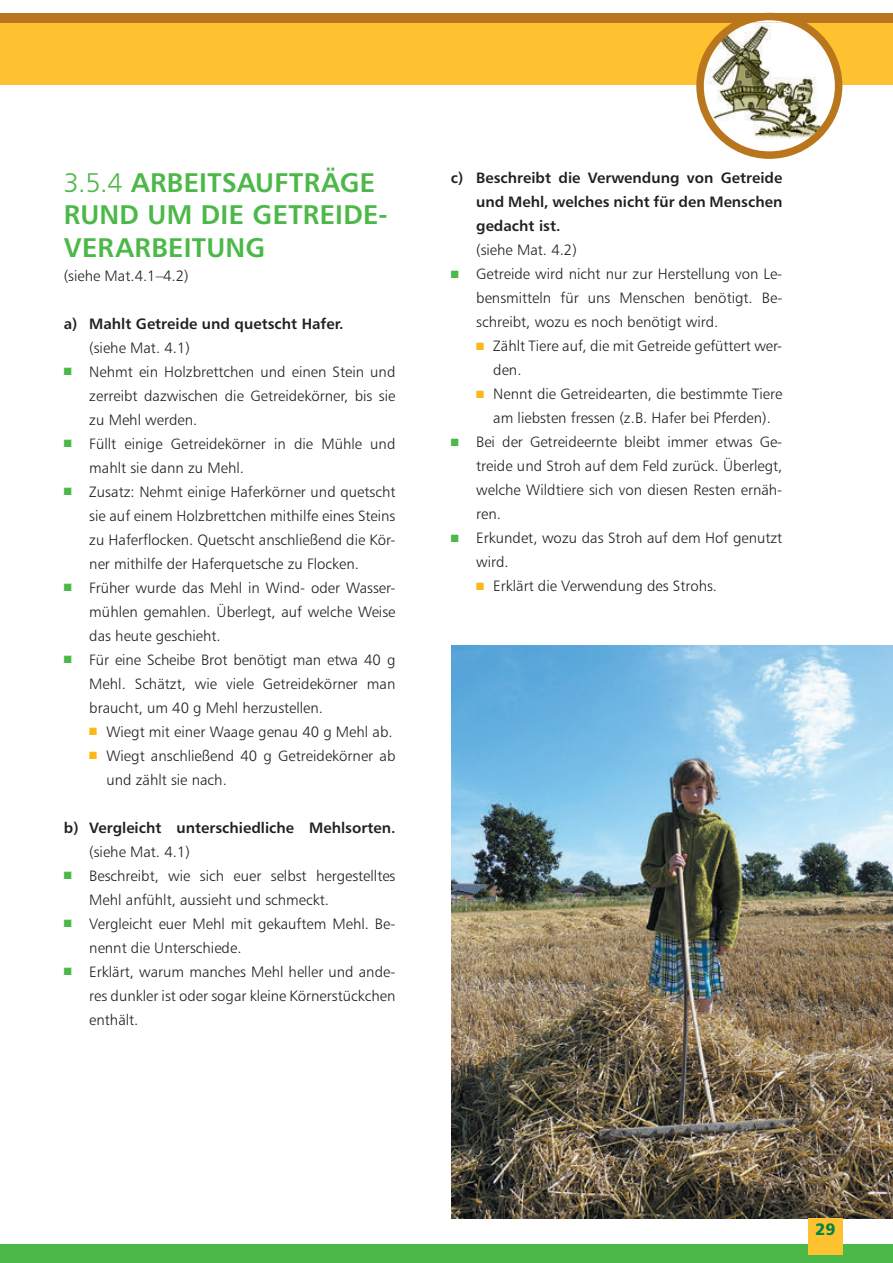
<style>
.page{position:relative;width:893px;height:1263px;background:#fff}
.page>*{position:absolute;margin:0;border:0;box-sizing:border-box;transform-origin:0 0}
.t1{font:27px/32.4px "Humanist 777 BT Bold B";letter-spacing:.01em;color:#4cb848}
.t2{font:16.5px "Humanist 777 BT Black B";color:#00854a}
.t3{font:15px/24px "Humanist 777 BT Light B";color:#231f20;text-align:justify}
.t4{font:15px/24px "Humanist 777 BT Bold B";color:#231f20;text-align:justify}
.s1{font-family:"Humanist 777 BT Light B"}
.s2{color:#4cb848}
.s3{color:#fcb814}
</style>
<div class="page">
<div style="left:0;top:1244px;width:893px;height:19px;background:#4cb848"></div>
<div style="left:0;top:21px;width:893px;height:64px;background:#fec231"></div>
<div style="left:0;top:14px;width:893px;height:9px;background:#ba761d"></div>
<img style="left:451px;top:645px;width:442px;height:573px">
<img style="left:700px;top:85px;width:139px;height:70px">
<img style="left:703px;top:23px;width:38px;height:52px">
<div style="left:696px;top:13px;width:146px;height:146px;border:8px solid #ba761d;border-radius:50%"></div>
<div style="left:809px;top:1218px;width:34px;height:37px;background:#fec231"></div>
<h1 class="t1" style="left:64px;top:166px;width:325px"><span class="s1">3.5.4</span> ARBEITSAUFTRÄGE<br>RUND UM DIE GETREIDE-<br>VERARBEITUNG</h1>
<p class="t3" style="left:64px;top:263px;width:126px">(siehe Mat.4.1–4.2)</p>
<p class="t4" style="left:64px;top:311px;width:281px">a) Mahlt Getreide und quetscht Hafer.</p>
<p class="t3" style="left:89px;top:335px;width:102px">(siehe Mat. 4.1)</p>
<p class="t3" style="left:89px;top:359px;width:308px;text-indent:-26px"><span class="s2">■</span> Nehmt ein Holzbrettchen und einen Stein und zerreibt dazwischen die Getreidekörner, bis sie zu Mehl werden.</p>
<p class="t3" style="left:89px;top:431px;width:308px;text-indent:-26px"><span class="s2">■</span> Füllt einige Getreidekörner in die Mühle und mahlt sie dann zu Mehl.</p>
<p class="t3" style="left:89px;top:479px;width:308px;text-indent:-26px"><span class="s2">■</span> Zusatz: Nehmt einige Haferkörner und quetscht sie auf einem Holzbrettchen mithilfe eines Steins zu Haferflocken. Quetscht anschließend die Kör&shy;ner mithilfe der Haferquetsche zu Flocken.</p>
<p class="t3" style="left:89px;top:575px;width:308px;text-indent:-26px"><span class="s2">■</span> Früher wurde das Mehl in Wind- oder Wasser&shy;mühlen gemahlen. Überlegt, auf welche Weise das heute geschieht.</p>
<p class="t3" style="left:89px;top:647px;width:308px;text-indent:-26px"><span class="s2">■</span> Für eine Scheibe Brot benötigt man etwa 40 g Mehl. Schätzt, wie viele Getreidekörner man braucht, um 40 g Mehl herzustellen.</p>
<p class="t3" style="left:89px;top:719px;width:305px"><span class="s3">■</span> Wiegt mit einer Waage genau 40 g Mehl ab.</p>
<p class="t3" style="left:106px;top:743px;width:291px;text-indent:-17px"><span class="s3">■</span> Wiegt anschließend 40 g Getreidekörner ab und zählt sie nach.</p>
<p class="t4" style="left:64px;top:815px;width:333px">b) Vergleicht unterschiedliche Mehlsorten.</p>
<p class="t3" style="left:89px;top:839px;width:102px">(siehe Mat. 4.1)</p>
<p class="t3" style="left:89px;top:863px;width:308px;text-indent:-26px"><span class="s2">■</span> Beschreibt, wie sich euer selbst hergestelltes<br>Mehl anfühlt, aussieht und schmeckt.</p>
<p class="t3" style="left:89px;top:911px;width:308px;text-indent:-26px"><span class="s2">■</span> Vergleicht euer Mehl mit gekauftem Mehl. Be&shy;nennt die Unterschiede.</p>
<p class="t3" style="left:89px;top:959px;width:308px;text-indent:-26px"><span class="s2">■</span> Erklärt, warum manches Mehl heller und ande&shy;res dunkler ist oder sogar kleine Körnerstückchen enthält.</p>
<p class="t4" style="left:476px;top:166px;width:308px;text-indent:-26px">c) Beschreibt die Verwendung von Getreide und Mehl, welches nicht für den Menschen gedacht ist.</p>
<p class="t3" style="left:476px;top:238px;width:102px">(siehe Mat. 4.2)</p>
<p class="t3" style="left:476px;top:262px;width:308px;text-indent:-26px"><span class="s2">■</span> Getreide wird nicht nur zur Herstellung von Le&shy;bensmitteln für uns Menschen benötigt. Be&shy;schreibt, wozu es noch benötigt wird.</p>
<p class="t3" style="left:493px;top:334px;width:291px;text-indent:-17px"><span class="s3">■</span> Zählt Tiere auf, die mit Getreide gefüttert wer&shy;den.</p>
<p class="t3" style="left:476px;top:382px;width:308px;text-align:center"><span class="s3">■</span> Nennt die Getreidearten, die bestimmte Tiere am liebsten fressen (z.B. Hafer bei Pferden).</p>
<p class="t3" style="left:476px;top:430px;width:308px;text-indent:-26px"><span class="s2">■</span> Bei der Getreideernte bleibt immer etwas Ge&shy;treide und Stroh auf dem Feld zurück. Überlegt, welche Wildtiere sich von diesen Resten ernäh&shy;ren.</p>
<p class="t3" style="left:476px;top:526px;width:308px;text-indent:-26px"><span class="s2">■</span> Erkundet, wozu das Stroh auf dem Hof genutzt wird.</p>
<p class="t3" style="left:476px;top:574px;width:242px"><span class="s3">■</span> Erklärt die Verwendung des Strohs.</p>
<p class="t2" style="left:815px;top:1218px;width:22px">29</p>
</div>
